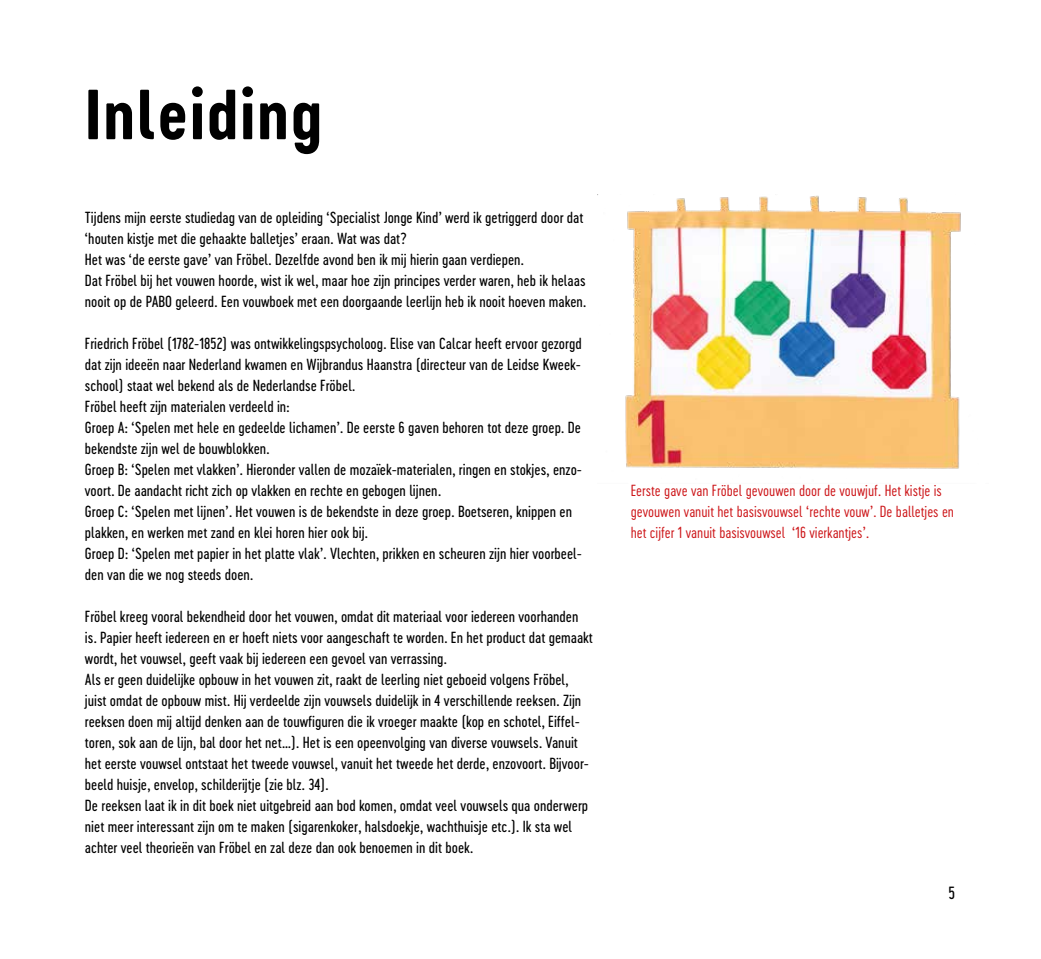
<style>
.page{position:relative;width:1041px;height:959px;background:#fff}
.page>*{position:absolute;margin:0;border:0;box-sizing:border-box;transform-origin:0 0}
.t1{font:66px "Cervo Neue Bold Neue";letter-spacing:.03em;color:#000}
.t2{font:16.5px "Cervo Neue Regular Neue";color:#000}
.t3{font:15px/21px "Cervo Neue Regular Neue";color:#000}
.t4{font:15px/21px "Cervo Neue Light Neue";color:#cd171a}
</style>
<div class="page">
<img style="left:597px;top:194px;width:364px;height:275px">
<h1 class="t1" style="left:85px;top:69px;width:239px">Inleiding</h1>
<p class="t3" style="left:85px;top:207px;width:503px">Tijdens mijn eerste studiedag van de opleiding ‘Specialist Jonge Kind’ werd ik getriggerd door dat ‘houten kistje met die gehaakte balletjes’ eraan. Wat was dat?<br>Het was ‘de eerste gave’ van Fröbel. Dezelfde avond ben ik mij hierin gaan verdiepen.<br>Dat Fröbel bij het vouwen hoorde, wist ik wel, maar hoe zijn principes verder waren, heb ik helaas nooit op de PABO geleerd. Een vouwboek met een doorgaande leerlijn heb ik nooit hoeven maken.</p>
<p class="t3" style="left:85px;top:333px;width:499px">Friedrich Fröbel (1782-1852) was ontwikkelingspsycholoog. Elise van Calcar heeft ervoor gezorgd dat zijn ideeën naar Nederland kwamen en Wijbrandus Haanstra (directeur van de Leidse Kweek&shy;school) staat wel bekend als de Nederlandse Fröbel.<br>Fröbel heeft zijn materialen verdeeld in:<br>Groep A: ‘Spelen met hele en gedeelde lichamen’. De eerste 6 gaven behoren tot deze groep. De bekendste zijn wel de bouwblokken.<br>Groep B: ‘Spelen met vlakken’. Hieronder vallen de mozaïek-materialen, ringen en stokjes, enzo&shy;voort. De aandacht richt zich op vlakken en rechte en gebogen lijnen.<br>Groep C: ‘Spelen met lijnen’. Het vouwen is de bekendste in deze groep. Boetseren, knippen en plakken, en werken met zand en klei horen hier ook bij.<br>Groep D: ‘Spelen met papier in het platte vlak’. Vlechten, prikken en scheuren zijn hier voorbeel&shy;den van die we nog steeds doen.</p>
<p class="t3" style="left:85px;top:606px;width:509px">Fröbel kreeg vooral bekendheid door het vouwen, omdat dit materiaal voor iedereen voorhanden is. Papier heeft iedereen en er hoeft niets voor aangeschaft te worden. En het product dat gemaakt wordt, het vouwsel, geeft vaak bij iedereen een gevoel van verrassing.<br>Als er geen duidelijke opbouw in het vouwen zit, raakt de leerling niet geboeid volgens Fröbel, juist omdat de opbouw mist. Hij verdeelde zijn vouwsels duidelijk in 4 verschillende reeksen. Zijn reeksen doen mij altijd denken aan de touwfiguren die ik vroeger maakte (kop en schotel, Eiffel&shy;toren, sok aan de lijn, bal door het net…). Het is een opeenvolging van diverse vouwsels. Vanuit het eerste vouwsel ontstaat het tweede vouwsel, vanuit het tweede het derde, enzovoort. Bijvoor&shy;beeld huisje, envelop, schilderijtje (zie blz. 34).<br>De reeksen laat ik in dit boek niet uitgebreid aan bod komen, omdat veel vouwsels qua onderwerp niet meer interessant zijn om te maken (sigarenkoker, halsdoekje, wachthuisje etc.). Ik sta wel achter veel theorieën van Fröbel en zal deze dan ook benoemen in dit boek.</p>
<p class="t4" style="left:631px;top:480px;width:325px">Eerste gave van Fröbel gevouwen door de vouwjuf. Het kistje is gevouwen vanuit het basisvouwsel ‘rechte vouw’. De balletjes en het cijfer 1 vanuit basisvouwsel ‘16 vierkantjes’.</p>
<p class="t2" style="left:948px;top:881px;width:8px">5</p>
</div>
